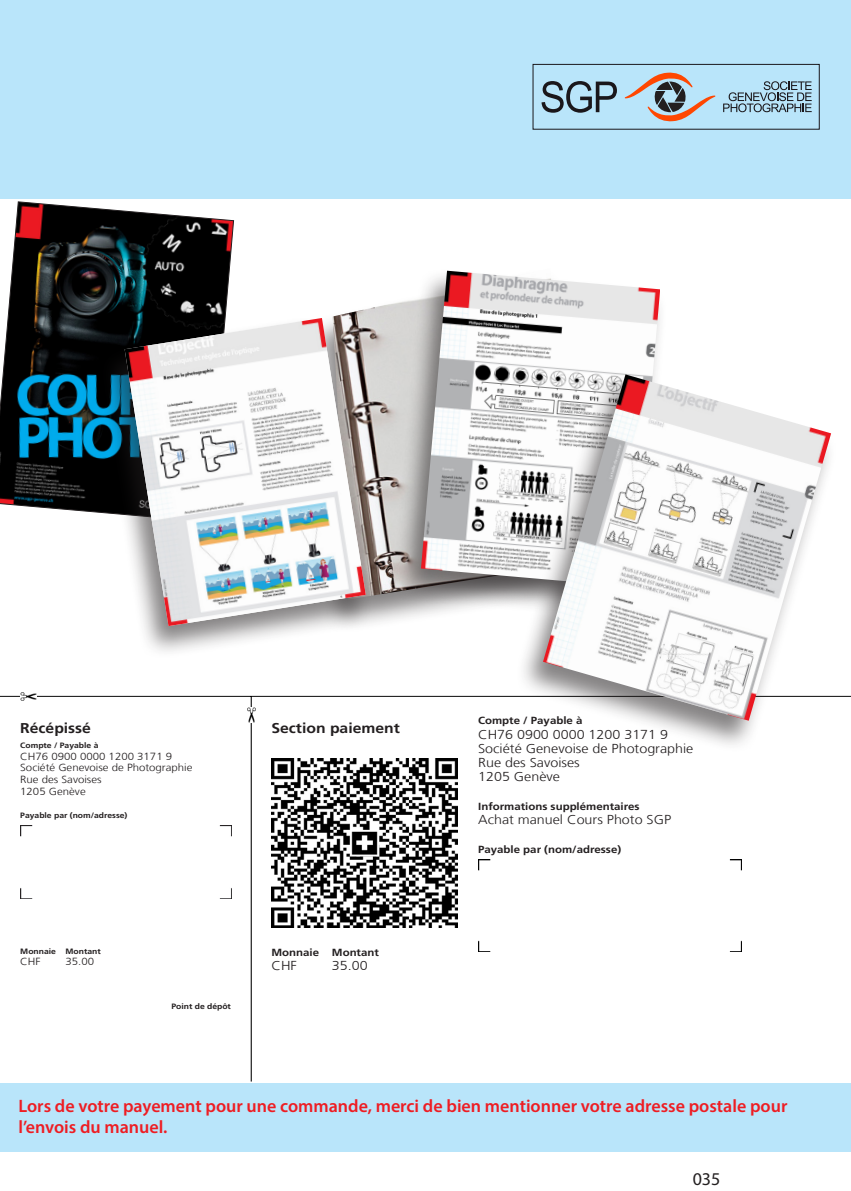
<style>
.page{position:relative;width:851px;height:1191px;background:#fff}
.page>*{position:absolute;margin:0;border:0;box-sizing:border-box;transform-origin:0 0}
.t1{font:600 18px/21.6px "Myriad Pro";color:#ee1d23}
.t2{font:18px "Myriad Pro";color:#231f20}
.t3{font:700 14.2px "Frutiger";color:#231f20;scale:1.1 1}
.t4{font:300 13px/14.2px "Frutiger";color:#231f20;scale:1.1 1}
.t5{font:300 10.4px/11.6px "Frutiger";color:#231f20;scale:1.1 1}
.t6{font:700 10.4px "Frutiger";color:#231f20;scale:1.1 1}
.t7{font:700 7.8px "Frutiger";color:#231f20;scale:1.1 1}
</style>
<div class="page">
<div style="left:0;top:1083px;width:850px;height:68px;background:#b9e5fa"></div>
<div style="left:0;top:0;width:850px;height:198px;background:#b9e5fa"></div>
<img style="left:20px;top:825px;width:211px;height:73px">
<img style="left:271px;top:758px;width:187px;height:169px">
<hr style="left:251px;top:696px;width:1px;height:385px;background:#000">
<hr style="left:0;top:696px;width:850px;height:1px;background:#000">
<img style="left:20px;top:692px;width:16px;height:8px">
<img style="left:247px;top:707px;width:8px;height:15px">
<div style="left:307px;top:269px;width:275px;height:364px;background:#231f20;opacity:.55"></div>
<img style="left:332px;top:269px;width:61px;height:330px">
<div style="left:393px;top:269px;width:274px;height:351px;background:#231f20;opacity:.55"></div>
<img style="left:421px;top:271px;width:239px;height:316px">
<div style="left:516px;top:373px;width:321px;height:380px;background:#231f20;opacity:.55"></div>
<img style="left:543px;top:374px;width:288px;height:346px">
<svg style="left:0;top:201px;width:234px;height:312px;background:#2b373d"></svg>
<div style="left:97px;top:316px;width:275px;height:342px;background:#231f20;opacity:.55"></div>
<img style="left:125px;top:318px;width:241px;height:308px">
<div style="left:533px;top:64px;width:286px;height:65px;border:1px solid #1a171b"></div>
<svg style="left:723px;top:81px;width:88px;height:31px"></svg>
<svg style="left:541px;top:81px;width:76px;height:32px"></svg>
<svg style="left:624px;top:72px;width:91px;height:50px"></svg>
<p class="t3" style="left:20px;top:719px;width:66px">Récépissé</p>
<p class="t7" style="left:20px;top:741px;width:73px">Compte / Payable à</p>
<p class="t5" style="left:20px;top:750px;width:158px">CH76 0900 0000 1200 3171 9<br>Société Genevoise de Photographie<br>Rue des Savoises<br>1205 Genève</p>
<p class="t7" style="left:20px;top:810px;width:99px">Payable par (nom/adresse)</p>
<p class="t3" style="left:271px;top:719px;width:118px">Section paiement</p>
<p class="t7" style="left:20px;top:946px;width:75px">Monnaie Montant</p>
<p class="t5" style="left:20px;top:956px;width:20px">CHF</p>
<p class="t5" style="left:65px;top:956px;width:27px">35.00</p>
<p class="t7" style="left:171px;top:1001px;width:56px">Point de dépôt</p>
<p class="t6" style="left:271px;top:945px;width:99px">Monnaie Montant</p>
<p class="t4" style="left:271px;top:958px;width:25px">CHF</p>
<p class="t4" style="left:332px;top:958px;width:34px">35.00</p>
<p class="t6" style="left:478px;top:714px;width:96px">Compte / Payable à</p>
<p class="t4" style="left:478px;top:727px;width:197px">CH76 0900 0000 1200 3171 9<br>Société Genevoise de Photographie<br>Rue des Savoises<br>1205 Genève</p>
<p class="t6" style="left:478px;top:800px;width:148px">Informations supplémentaires</p>
<p class="t4" style="left:478px;top:812px;width:177px">Achat manuel Cours Photo SGP</p>
<p class="t6" style="left:478px;top:842px;width:131px">Payable par (nom/adresse)</p>
<p class="t1" style="left:18px;top:1094px;width:770px">Lors de votre payement pour une commande, merci de bien mentionner votre adresse postale pour l’envois du manuel.</p>
<p class="t2" style="left:692px;top:1167px;width:29px">035</p>
</div>
